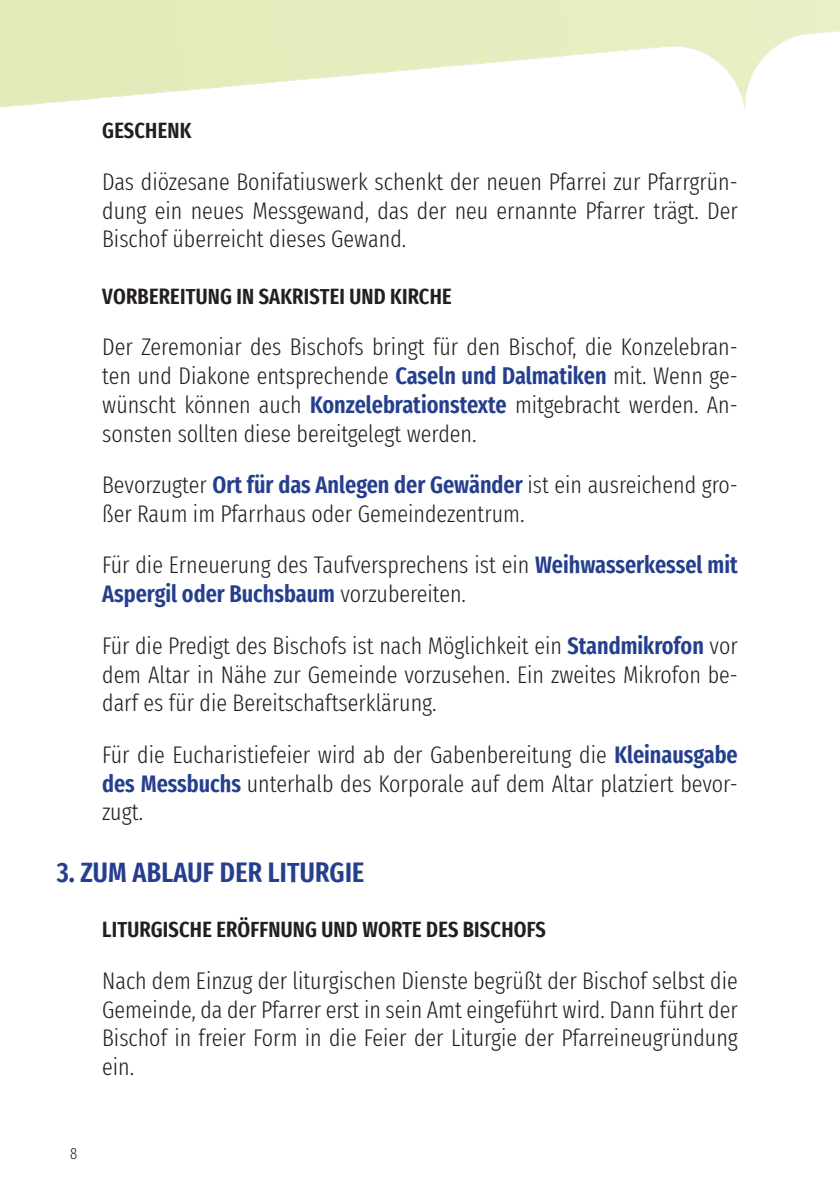
<style>
.page{position:relative;width:840px;height:1191px;background:#fff}
.page>*{position:absolute;margin:0;border:0;box-sizing:border-box;transform-origin:0 0}
.Erste_Hauptüberschri{font:600 extra-condensed 28px "Fira Sans";letter-spacing:.01em;color:#253f8e}
.Fließtext{font:300 extra-condensed 24px/28.8px "Fira Sans";color:#231f20;text-align:justify}
.Zweite_Hauptüberschr{font:600 extra-condensed 22px "Fira Sans";letter-spacing:.01em;color:#231f20}
.Fließtext-2{font:600 extra-condensed 22px "Fira Sans";letter-spacing:.01em;color:#231f20}
.t1{font:300 extra-condensed 16px "Fira Sans";color:#231f20}
.s1{font-weight:600;color:#253f8e}
</style>
<div class="page">
<p class="Zweite_Hauptüberschr" style="left:102px;top:113px;width:91px">GESCHENK</p>
<p class="Fließtext" style="left:102px;top:167px;width:636px">Das diözesane Bonifatiuswerk schenkt der neuen Pfarrei zur Pfarrgrün&shy;dung ein neues Messgewand, das der neu ernannte Pfarrer trägt. Der Bischof überreicht dieses Gewand.</p>
<p class="Fließtext-2" style="left:102px;top:278px;width:351px">VORBEREITUNG IN SAKRISTEI UND KIRCHE</p>
<p class="Fließtext" style="left:102px;top:332px;width:636px">Der Zeremoniar des Bischofs bringt für den Bischof, die Konzelebran&shy;ten und Diakone entsprechende <span class="s1">Caseln und Dalmatiken</span> mit. Wenn ge&shy;wünscht können auch <span class="s1">Konzelebrationstexte</span> mitgebracht werden. An&shy;sonsten sollten diese bereitgelegt werden.</p>
<p class="Fließtext" style="left:102px;top:470px;width:636px">Bevorzugter <span class="s1">Ort für das Anlegen der Gewänder</span> ist ein ausreichend gro&shy;ßer Raum im Pfarrhaus oder Gemeindezentrum.</p>
<p class="Fließtext" style="left:102px;top:550px;width:636px">Für die Erneuerung des Taufversprechens ist ein <span class="s1">Weihwasserkessel mit<br>Aspergil oder Buchsbaum</span> vorzubereiten.</p>
<p class="Fließtext" style="left:102px;top:631px;width:636px">Für die Predigt des Bischofs ist nach Möglichkeit ein <span class="s1">Standmikrofon</span> vor dem Altar in Nähe zur Gemeinde vorzusehen. Ein zweites Mikrofon be&shy;darf es für die Bereitschaftserklärung.</p>
<p class="Fließtext" style="left:102px;top:740px;width:636px">Für die Eucharistiefeier wird ab der Gabenbereitung die <span class="s1">Kleinausgabe des Messbuchs</span> unterhalb des Korporale auf dem Altar platziert bevor&shy;zugt.</p>
<p class="Erste_Hauptüberschri" style="left:57px;top:850px;width:309px">3. ZUM ABLAUF DER LITURGIE</p>
<p class="Zweite_Hauptüberschr" style="left:102px;top:911px;width:445px">LITURGISCHE ERÖFFNUNG UND WORTE DES BISCHOFS</p>
<p class="Fließtext" style="left:102px;top:965px;width:637px">Nach dem Einzug der liturgischen Dienste begrüßt der Bischof selbst die Gemeinde, da der Pfarrer erst in sein Amt eingeführt wird. Dann führt der Bischof in freier Form in die Feier der Liturgie der Pfarreineugründung ein.</p>
<p class="t1" style="left:70px;top:1141px;width:9px">8</p>
</div>
